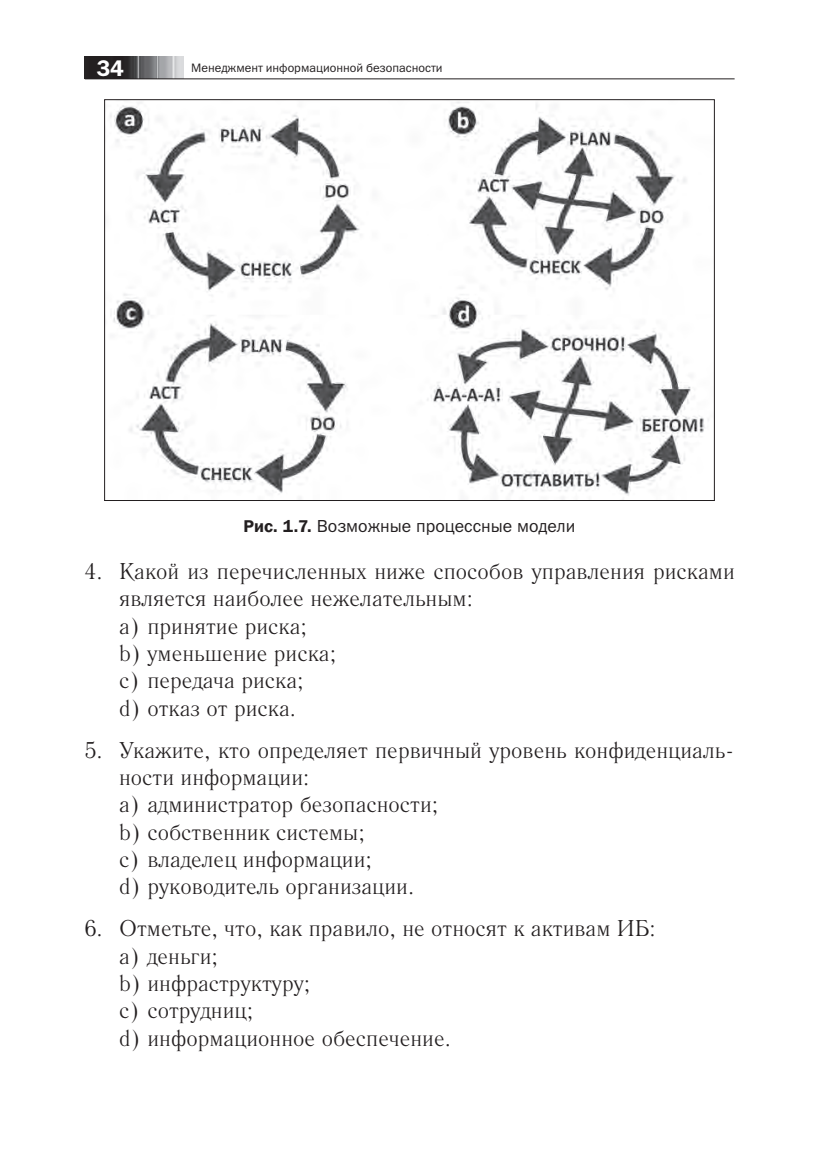
<style>
.page{position:relative;width:819px;height:1166px;background:#fff}
.page>*{position:absolute;margin:0;border:0;box-sizing:border-box;transform-origin:0 0}
.t1{font:22.75px/27.3px "Literaturnaya C";color:#231f20}
.t2{font:22.75px "Franklin Gothic Demi C";color:#fff}
.t3{font:17.5px "Franklin Gothic Book C";color:#231f20}
.t4{font:12.25px "Franklin Gothic Book C";color:#231f20}
.s1{font-family:"Franklin Gothic";font-weight:600}
</style>
<div class="page">
<img style="left:84px;top:57px;width:99px;height:22px">
<hr style="left:85px;top:78px;width:649px;height:1px;background:#231f20">
<img style="left:110px;top:102px;width:599px;height:394px">
<p class="t2" style="left:96px;top:55px;width:29px">34</p>
<p class="t4" style="left:191px;top:61px;width:253px">Менеджмент информационной безопасности</p>
<p class="t3" style="left:243px;top:516px;width:333px"><span class="s1">Рис. 1.7.</span> Возможные процессные модели</p>
<p class="t1" style="left:119px;top:558px;width:617px;text-indent:-35px">4. Какой из перечисленных ниже способов управления рисками является наиболее нежелательным:<br>a) принятие риска;<br>b) уменьшение риска;<br>c) передача риска;<br>d) отказ от риска.</p>
<p class="t1" style="left:119px;top:736px;width:617px;text-indent:-35px">5. Укажите, кто определяет первичный уровень конфиденциаль&shy;ности информации:<br>a) администратор безопасности;<br>b) собственник системы;<br>c) владелец информации;<br>d) руководитель организации.</p>
<p class="t1" style="left:119px;top:915px;width:538px;text-indent:-35px">6. Отметьте, что, как правило, не относят к активам ИБ: a) деньги;<br>b) инфраструктуру;<br>c) сотрудниц;<br>d) информационное обеспечение.</p>
</div>
